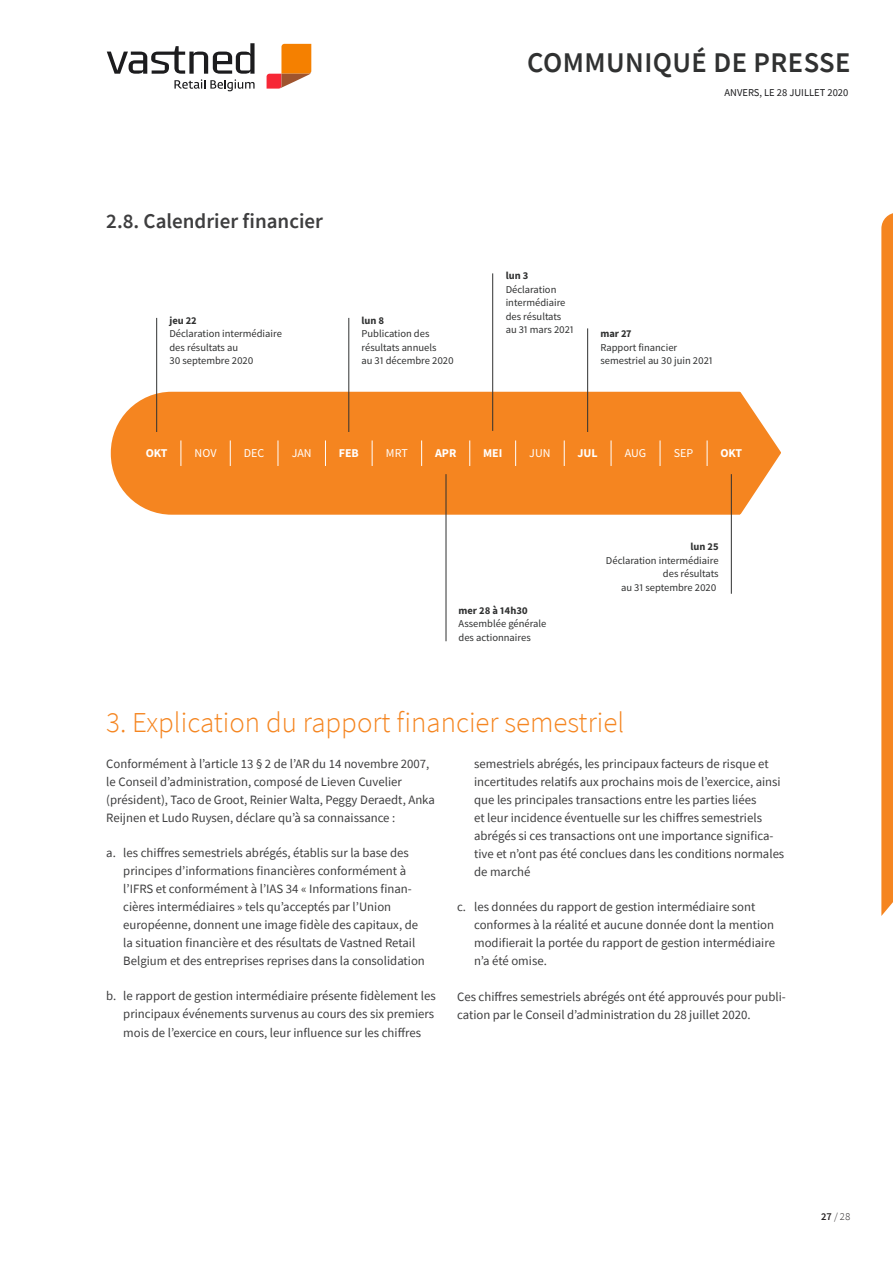
<style>
.page{position:relative;width:893px;height:1263px;background:#fff}
.page>*{position:absolute;margin:0;border:0;box-sizing:border-box;transform-origin:0 0}
.BASISALINEASTIJL{font:300 28.8px "Source Sans Pro";color:#f58520}
.t1{font:600 28.5px "Source Sans Pro";letter-spacing:.015em;color:#303131}
.BASISALINEASTIJL-2{font:600 21px "Source Sans Pro";color:#3e3e3f}
.BASISALINEASTIJL-3{font:12.75px/18px "Source Sans Pro";color:#3e3e3f}
.t2{font:12px "Source Sans Pro";color:#fff}
.t3{font:700 12px "Source Sans Pro";color:#fff}
.t4{font:10.5px/13.5px "Source Sans Pro";color:#303131}
.t5{font:10.5px "Source Sans Pro";color:#1c1c1e}
.t6{font:300 10.5px "Source Sans Pro";color:#231f20}
.s1{font-weight:700}
.s2{font-weight:600}
</style>
<div class="page">
<svg style="left:267px;top:44px;width:44px;height:45px"></svg>
<svg style="left:107px;top:43px;width:148px;height:48px"></svg>
<svg style="left:881px;top:213px;width:12px;height:703px;background:#f58e32"></svg>
<svg style="left:110px;top:385px;width:671px;height:138px;background:#f69742"></svg>
<hr style="left:156px;top:318px;width:1px;height:114px;background:#303131">
<hr style="left:492px;top:273px;width:1px;height:158px;background:#303131">
<hr style="left:348px;top:318px;width:1px;height:114px;background:#303131">
<hr style="left:587px;top:328px;width:1px;height:104px;background:#303131">
<hr style="left:446px;top:474px;width:1px;height:167px;background:#303131">
<hr style="left:731px;top:474px;width:1px;height:120px;background:#303131">
<svg style="left:181px;top:440px;width:1px;height:26px"></svg>
<svg style="left:230px;top:440px;width:1px;height:26px"></svg>
<svg style="left:278px;top:440px;width:1px;height:26px"></svg>
<svg style="left:325px;top:440px;width:1px;height:26px"></svg>
<svg style="left:372px;top:440px;width:1px;height:26px"></svg>
<svg style="left:421px;top:440px;width:1px;height:26px"></svg>
<svg style="left:469px;top:440px;width:1px;height:26px"></svg>
<svg style="left:515px;top:440px;width:1px;height:26px"></svg>
<svg style="left:564px;top:440px;width:1px;height:26px"></svg>
<svg style="left:611px;top:440px;width:1px;height:26px"></svg>
<svg style="left:707px;top:440px;width:1px;height:26px"></svg>
<svg style="left:660px;top:440px;width:1px;height:26px"></svg>
<p class="BASISALINEASTIJL-2" style="left:106px;top:208px;width:218px">2.8. Calendrier financier</p>
<p class="t4" style="left:169px;top:314px;width:114px"><span class="s1">jeu 22<br></span>Déclaration intermédiaire des résultats au<br>30 septembre 2020</p>
<p class="t4" style="left:362px;top:314px;width:94px"><span class="s1">lun 8<br></span>Publication des résultats annuels<br>au 31 décembre 2020</p>
<h2 class="t1" style="left:527px;top:44px;width:325px">COMMUNIQUÉ DE PRESSE</h2>
<p class="t5" style="left:724px;top:86px;width:125px">ANVERS, LE 28 JUILLET 2020</p>
<p class="t4" style="left:506px;top:269px;width:70px"><span class="s1">lun 3<br></span>Déclaration intermédiaire des résultats au 31 mars 2021</p>
<p class="t4" style="left:600px;top:327px;width:114px"><span class="s1">mar 27<br></span>Rapport financier semestriel au 30 juin 2021</p>
<p class="t3" style="left:146px;top:447px;width:23px">OKT</p>
<p class="t2" style="left:195px;top:448px;width:23px">NOV</p>
<p class="t2" style="left:244px;top:448px;width:22px">DEC</p>
<p class="t2" style="left:292px;top:448px;width:22px">JAN</p>
<p class="t3" style="left:339px;top:447px;width:22px">FEB</p>
<p class="t2" style="left:386px;top:448px;width:23px">MRT</p>
<p class="t3" style="left:435px;top:447px;width:23px">APR</p>
<p class="t3" style="left:483px;top:447px;width:21px">MEI</p>
<p class="t2" style="left:529px;top:448px;width:23px">JUN</p>
<p class="t3" style="left:577px;top:447px;width:22px">JUL</p>
<p class="t2" style="left:625px;top:448px;width:23px">AUG</p>
<p class="t2" style="left:674px;top:448px;width:21px">SEP</p>
<p class="t3" style="left:720px;top:447px;width:23px">OKT</p>
<p class="t4" style="left:458px;top:604px;width:89px"><span class="s1">mer 28 à 14h30<br></span>Assemblée générale des actionnaires</p>
<p class="t4" style="left:606px;top:540px;width:114px;text-align:right"><span class="s1">lun 25<br></span>Déclaration intermédiaire des résultats<br>au 31 septembre 2020</p>
<p class="BASISALINEASTIJL" style="left:106px;top:705px;width:519px">3. Explication du rapport financier semestriel</p>
<p class="BASISALINEASTIJL-3" style="left:106px;top:755px;width:330px">Conformément à l’article 13 § 2 de l’AR du 14 novembre 2007, le Conseil d’administration, composé de Lieven Cuvelier (président), Taco de Groot, Reinier Walta, Peggy Deraedt, Anka Reijnen et Ludo Ruysen, déclare qu’à sa connaissance :</p>
<p class="BASISALINEASTIJL-3" style="left:123px;top:844px;width:303px;text-indent:-17px">a. les chiffres semestriels abrégés, établis sur la base des principes d’informations financières conformément à l’IFRS et conformément à l’IAS 34 « Informations finan&shy;cières intermédiaires » tels qu’acceptés par l’Union européenne, donnent une image fidèle des capitaux, de la situation financière et des résultats de Vastned Retail Belgium et des entreprises reprises dans la consolidation</p>
<p class="BASISALINEASTIJL-3" style="left:123px;top:987px;width:314px;text-align:justify;text-indent:-17px">b. le rapport de gestion intermédiaire présente fidèlement les principaux événements survenus au cours des six premiers mois de l’exercice en cours, leur influence sur les chiffres</p>
<p class="BASISALINEASTIJL-3" style="left:474px;top:755px;width:312px">semestriels abrégés, les principaux facteurs de risque et incertitudes relatifs aux prochains mois de l’exercice, ainsi que les principales transactions entre les parties liées<br>et leur incidence éventuelle sur les chiffres semestriels abrégés si ces transactions ont une importance significa&shy;tive et n’ont pas été conclues dans les conditions normales de marché</p>
<p class="BASISALINEASTIJL-3" style="left:474px;top:898px;width:302px;text-indent:-17px">c. les données du rapport de gestion intermédiaire sont conformes à la réalité et aucune donnée dont la mention modifierait la portée du rapport de gestion intermédiaire n’a été omise.</p>
<p class="BASISALINEASTIJL-3" style="left:457px;top:988px;width:330px">Ces chiffres semestriels abrégés ont été approuvés pour publi&shy;cation par le Conseil d’administration du 28 juillet 2020.</p>
<p class="t6" style="left:821px;top:1210px;width:31px"><span class="s2">27</span> / 28</p>
</div>
